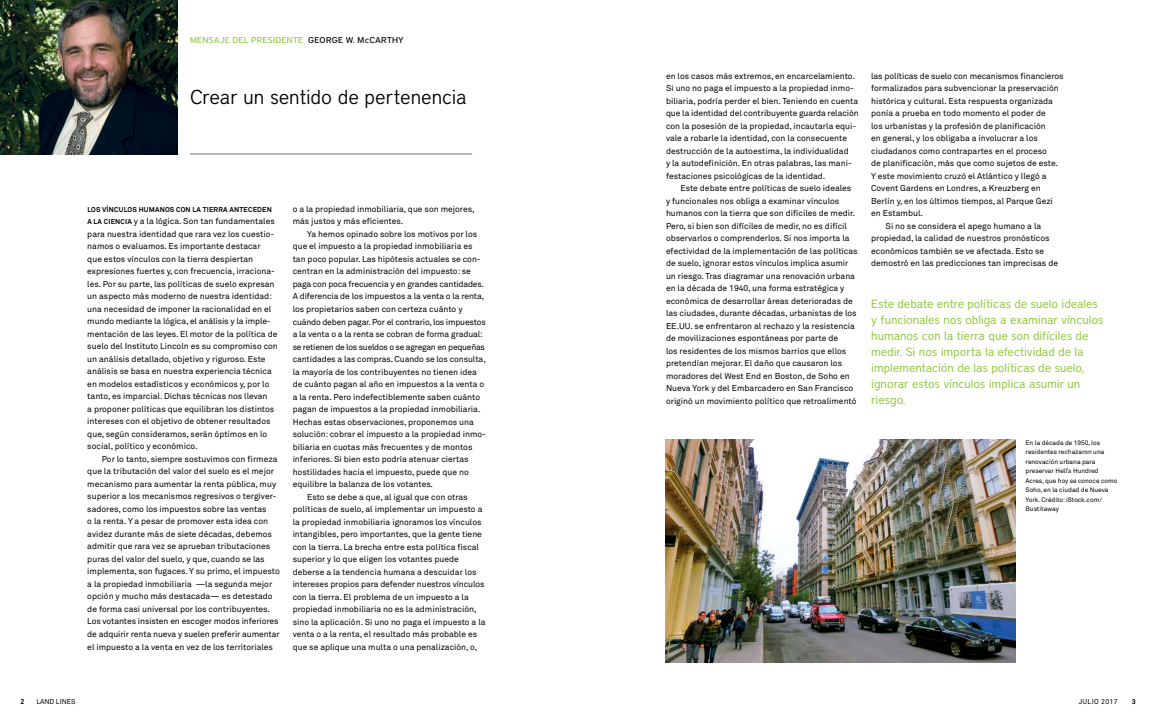
<style>
.page{position:relative;width:1152px;height:720px;background:#fff}
.page>*{position:absolute;margin:0;border:0;box-sizing:border-box;transform-origin:0 0}
.t1{font:300 20px "District";letter-spacing:-.005em;color:#000}
.t2{font:12px/16px "District";letter-spacing:-.005em;color:#92c83e}
.t3{font:8.5px/12.5px "Akkurat Pro";color:#000}
.t4{font:8.5px "Akkurat Pro";letter-spacing:-.02em;color:#000}
.t5{font:8.5px "Akkurat Pro";letter-spacing:-.03em;color:#000}
.t6{font:500 8.5px "District";letter-spacing:.03em;color:#92c83e}
.t7{font:700 7px "Akkurat Pro";letter-spacing:.025em;color:#000}
.t8{font:7px "Akkurat Pro";color:#000}
.t9{font:7px "Akkurat Pro";letter-spacing:.05em;color:#000}
.t10{font:6.5px/9.5px "Akkurat Pro";letter-spacing:-.005em;color:#000}
.s1{color:#000}
.s2{font-weight:700;font-size:7px}
</style>
<div class="page">
<hr style="left:190px;top:154px;width:282px;height:1px;background:#6d6e71">
<img style="left:0;top:0;width:178px;height:154px">
<img style="left:665px;top:440px;width:350px;height:222px">
<p class="t6" style="left:190px;top:35px;width:215px">MENSAJE DEL PRESIDENTE <span class="s1">GEORGE W. McCARTHY</span></p>
<h1 class="t1" style="left:190px;top:85px;width:278px">Crear un sentido de pertenencia</h1>
<p class="t7" style="left:87px;top:205px;width:186px">LOS VÍNCULOS HUMANOS CON LA TIERRA ANTECEDEN</p>
<p class="t3" style="left:87px;top:215px;width:192px"><span class="s2">A LA CIENCIA</span> y a la lógica. Son tan fundamentales para nuestra identidad que rara vez los cuestio&shy;namos o evaluamos. Es importante destacar<br>que estos vínculos con la tierra despiertan expresiones fuertes y, con frecuencia, irraciona&shy;les. Por su parte, las políticas de suelo expresan un aspecto más moderno de nuestra identidad: una necesidad de imponer la racionalidad en el mundo mediante la lógica, el análisis y la imple&shy;mentación de las leyes. El motor de la política de suelo del Instituto Lincoln es su compromiso con un análisis detallado, objetivo y riguroso. Este análisis se basa en nuestra experiencia técnica en modelos estadísticos y económicos y, por lo tanto, es imparcial. Dichas técnicas nos llevan<br>a proponer políticas que equilibran los distintos intereses con el objetivo de obtener resultados que, según consideramos, serán óptimos en lo social, político y económico.</p>
<p class="t3" style="left:87px;top:453px;width:194px;text-indent:14px">Por lo tanto, siempre sostuvimos con firmeza que la tributación del valor del suelo es el mejor mecanismo para aumentar la renta pública, muy superior a los mecanismos regresivos o tergiver&shy;sadores, como los impuestos sobre las ventas<br>o la renta. Y a pesar de promover esta idea con avidez durante más de siete décadas, debemos admitir que rara vez se aprueban tributaciones puras del valor del suelo, y que, cuando se las implementa, son fugaces. Y su primo, el impuesto a la propiedad inmobiliaria —la segunda mejor opción y mucho más destacada— es detestado de forma casi universal por los contribuyentes.<br>Los votantes insisten en escoger modos inferiores de adquirir renta nueva y suelen preferir aumentar el impuesto a la venta en vez de los territoriales</p>
<p class="t3" style="left:293px;top:203px;width:184px">o a la propiedad inmobiliaria, que son mejores, más justos y más eficientes.</p>
<p class="t3" style="left:307px;top:228px;width:172px">Ya hemos opinado sobre los motivos por los</p>
<p class="t3" style="left:293px;top:241px;width:182px">que el impuesto a la propiedad inmobiliaria es</p>
<p class="t3" style="left:293px;top:253px;width:190px">tan poco popular. Las hipótesis actuales se con-</p>
<p class="t3" style="left:293px;top:266px;width:180px">centran en la administración del impuesto: se</p>
<p class="t4" style="left:293px;top:279px;width:193px">paga con poca frecuencia y en grandes cantidades.</p>
<p class="t3" style="left:293px;top:291px;width:193px">A diferencia de los impuestos a la venta o la renta,</p>
<p class="t3" style="left:293px;top:303px;width:171px">los propietarios saben con certeza cuánto y</p>
<p class="t4" style="left:293px;top:317px;width:195px">cuándo deben pagar. Por el contrario, los impuestos</p>
<p class="t3" style="left:293px;top:328px;width:192px">a la venta o a la renta se cobran de forma gradual:</p>
<p class="t5" style="left:293px;top:342px;width:194px">se retienen de los sueldos o se agregan en pequeñas</p>
<p class="t3" style="left:293px;top:353px;width:195px">cantidades a las compras. Cuando se los consulta,</p>
<p class="t3" style="left:293px;top:366px;width:186px">la mayoría de los contribuyentes no tienen idea</p>
<p class="t3" style="left:293px;top:378px;width:193px">de cuánto pagan al año en impuestos a la venta o</p>
<p class="t3" style="left:293px;top:391px;width:189px">a la renta. Pero indefectiblemente saben cuánto</p>
<p class="t3" style="left:293px;top:403px;width:190px">pagan de impuestos a la propiedad inmobiliaria.</p>
<p class="t3" style="left:293px;top:416px;width:183px">Hechas estas observaciones, proponemos una</p>
<p class="t3" style="left:293px;top:428px;width:195px">solución: cobrar el impuesto a la propiedad inmo-</p>
<p class="t3" style="left:293px;top:441px;width:181px">biliaria en cuotas más frecuentes y de montos</p>
<p class="t3" style="left:293px;top:453px;width:178px">inferiores. Si bien esto podría atenuar ciertas</p>
<p class="t3" style="left:293px;top:466px;width:178px">hostilidades hacia el impuesto, puede que no</p>
<p class="t3" style="left:293px;top:478px;width:142px">equilibre la balanza de los votantes.</p>
<p class="t3" style="left:307px;top:491px;width:162px">Esto se debe a que, al igual que con otras</p>
<p class="t3" style="left:293px;top:503px;width:191px">políticas de suelo, al implementar un impuesto a</p>
<p class="t3" style="left:293px;top:516px;width:190px">la propiedad inmobiliaria ignoramos los vínculos</p>
<p class="t3" style="left:293px;top:528px;width:191px">intangibles, pero importantes, que la gente tiene</p>
<p class="t3" style="left:293px;top:541px;width:188px">con la tierra. La brecha entre esta política fiscal</p>
<p class="t3" style="left:293px;top:553px;width:168px">superior y lo que eligen los votantes puede</p>
<p class="t3" style="left:293px;top:566px;width:185px">deberse a la tendencia humana a descuidar los</p>
<p class="t3" style="left:293px;top:578px;width:193px">intereses propios para defender nuestros vínculos</p>
<p class="t3" style="left:293px;top:591px;width:178px">con la tierra. El problema de un impuesto a la</p>
<p class="t3" style="left:293px;top:603px;width:185px">propiedad inmobiliaria no es la administración,</p>
<p class="t3" style="left:293px;top:616px;width:194px">sino la aplicación. Si uno no paga el impuesto a la</p>
<p class="t3" style="left:293px;top:628px;width:186px">venta o a la renta, el resultado más probable es</p>
<p class="t3" style="left:293px;top:641px;width:186px">que se aplique una multa o una penalización, o,</p>
<p class="t3" style="left:666px;top:70px;width:194px">en los casos más extremos, en encarcelamiento.<br>Si uno no paga el impuesto a la propiedad inmo&shy;biliaria, podría perder el bien. Teniendo en cuenta que la identidad del contribuyente guarda relación con la posesión de la propiedad, incautarla equi&shy;vale a robarle la identidad, con la consecuente destrucción de la autoestima, la individualidad<br>y la autodefinición. En otras palabras, las mani&shy;festaciones psicológicas de la identidad.</p>
<p class="t3" style="left:666px;top:182px;width:193px;text-indent:14px">Este debate entre políticas de suelo ideales y funcionales nos obliga a examinar vínculos humanos con la tierra que son difíciles de medir.<br>Pero, si bien son difíciles de medir, no es difícil observarlos o comprenderlos. Si nos importa la efectividad de la implementación de las políticas de suelo, ignorar estos vínculos implica asumir un riesgo. Tras diagramar una renovación urbana en la década de 1940, una forma estratégica y económica de desarrollar áreas deterioradas de las ciudades, durante décadas, urbanistas de los EE.UU. se enfrentaron al rechazo y la resistencia de movilizaciones espontáneas por parte de<br>los residentes de los mismos barrios que ellos pretendían mejorar. El daño que causaron los moradores del West End en Boston, de Soho en Nueva York y del Embarcadero en San Francisco originó un movimiento político que retroalimentó</p>
<p class="t3" style="left:871px;top:70px;width:194px">las políticas de suelo con mecanismos financieros</p>
<p class="t3" style="left:871px;top:82px;width:189px">formalizados para subvencionar la preservación</p>
<p class="t3" style="left:871px;top:95px;width:183px">histórica y cultural. Esta respuesta organizada</p>
<p class="t3" style="left:871px;top:107px;width:176px">ponía a prueba en todo momento el poder de</p>
<p class="t3" style="left:871px;top:120px;width:176px">los urbanistas y la profesión de planificación</p>
<p class="t3" style="left:871px;top:132px;width:168px">en general, y los obligaba a involucrar a los</p>
<p class="t3" style="left:871px;top:145px;width:177px">ciudadanos como contrapartes en el proceso</p>
<p class="t3" style="left:871px;top:157px;width:188px">de planificación, más que como sujetos de este.</p>
<p class="t3" style="left:871px;top:170px;width:177px">Y este movimiento cruzó el Atlántico y llegó a</p>
<p class="t3" style="left:871px;top:182px;width:171px">Covent Gardens en Londres, a Kreuzberg en</p>
<p class="t3" style="left:871px;top:195px;width:183px">Berlín y, en los últimos tiempos, al Parque Gezi</p>
<p class="t3" style="left:871px;top:207px;width:53px">en Estambul.</p>
<p class="t3" style="left:886px;top:220px;width:157px">Si no se considera el apego humano a la</p>
<p class="t3" style="left:871px;top:232px;width:180px">propiedad, la calidad de nuestros pronósticos</p>
<p class="t3" style="left:871px;top:245px;width:175px">económicos también se ve afectada. Esto se</p>
<p class="t3" style="left:871px;top:257px;width:188px">demostró en las predicciones tan imprecisas de</p>
<p class="t2" style="left:871px;top:295px;width:234px">Este debate entre políticas de suelo ideales y funcionales nos obliga a examinar vínculos humanos con la tierra que son difíciles de medir. Si nos importa la efectividad de la implementación de las políticas de suelo, ignorar estos vínculos implica asumir un riesgo.</p>
<p class="t10" style="left:1026px;top:438px;width:93px">En la década de 1950, los residentes rechazaron una renovación urbana para preservar Hell’s Hundred<br>Acres, que hoy se conoce como<br>Soho, en la ciudad de Nueva<br>York. Crédito: iStock.com/<br>Bustitaway</p>
<p class="t7" style="left:21px;top:697px;width:5px">2</p>
<p class="t8" style="left:36px;top:698px;width:41px">LAND LINES</p>
<p class="t9" style="left:1079px;top:698px;width:41px">JULIO 2017</p>
<p class="t7" style="left:1132px;top:697px;width:5px">3</p>
</div>
